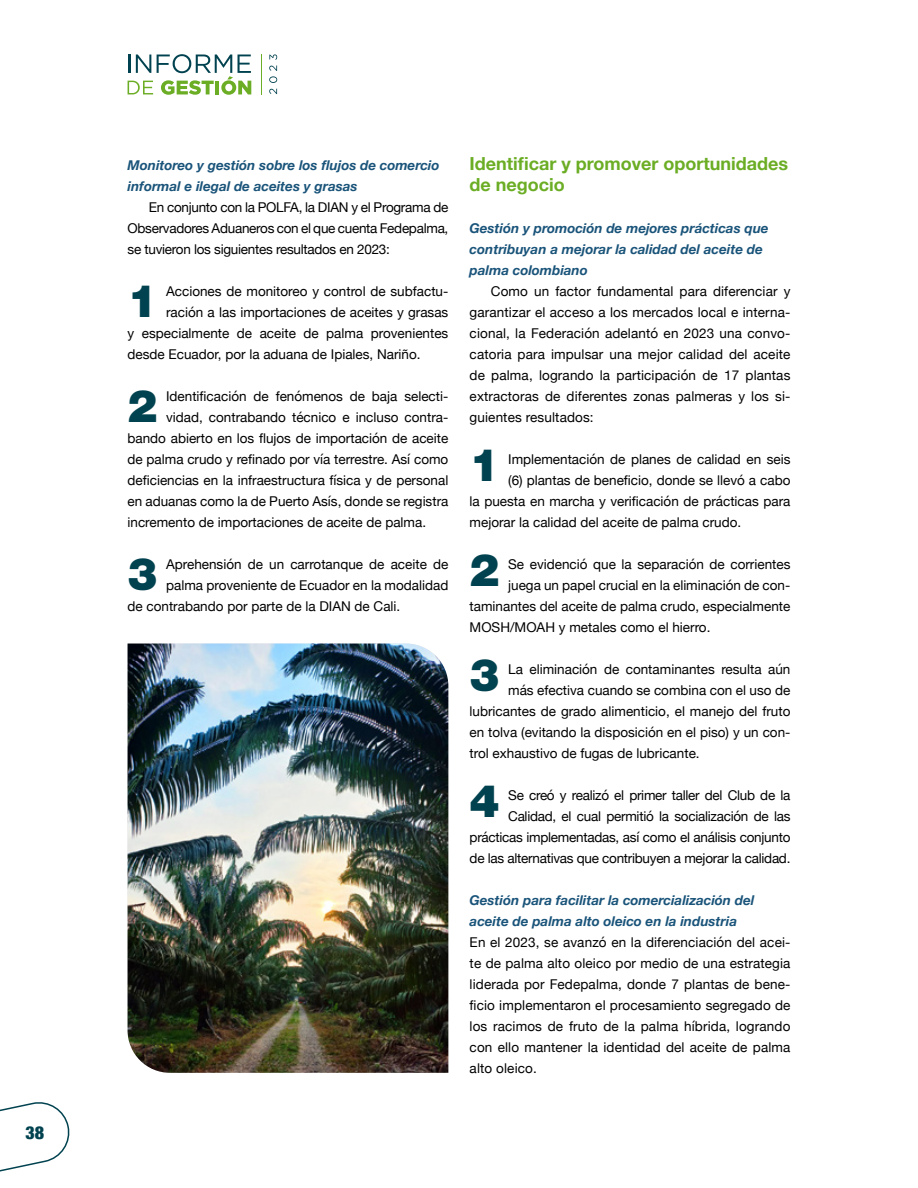
<style>
.page{position:relative;width:918px;height:1188px;background:#fff}
.page>*{position:absolute;margin:0;border:0;box-sizing:border-box;transform-origin:0 0}
.t1{font:900 45px "Helvetica Neue";color:#00424f}
.t2{font:700 18px/21px "Helvetica Neue";color:#6bad24}
.t3{font:900 condensed 18px "Helvetica Neue";color:#00424f}
.t4{font:13.5px/21px "Helvetica Neue";color:#000;text-align:justify}
.t5{font:italic 700 13.5px/21px "Helvetica Neue";color:#1a547a}
.t6{font:13.5px/21px "Helvetica Neue";letter-spacing:-.02em;color:#000;text-align:right}
</style>
<div class="page">
<img style="left:128px;top:644px;width:320px;height:429px">
<svg style="left:0;top:1102px;width:70px;height:70px"></svg>
<svg style="left:128px;top:54px;width:123px;height:41px"></svg>
<svg style="left:269px;top:89px;width:8px;height:5px"></svg>
<svg style="left:269px;top:66px;width:8px;height:17px"></svg>
<svg style="left:269px;top:54px;width:8px;height:6px"></svg>
<hr style="left:261px;top:54px;width:1px;height:41px;background:#6bad24">
<h2 class="t3" style="left:25px;top:1118px;width:20px">38</h2>
<p class="t5" style="left:128px;top:155px;width:313px">Monitoreo y gestión sobre los flujos de comercio informal e ilegal de aceites y grasas</p>
<p class="t4" style="left:128px;top:197px;width:322px;text-indent:21px">En conjunto con la POLFA, la DIAN y el Programa de Observadores Aduaneros con el que cuenta Fedepalma, se tuvieron los siguientes resultados en 2023:</p>
<p class="t4" style="left:166px;top:281px;width:284px">Acciones de monitoreo y control de subfactu-</p>
<p class="t4" style="left:166px;top:302px;width:284px">ración a las importaciones de aceites y grasas</p>
<p class="t4" style="left:128px;top:323px;width:322px">y especialmente de aceite de palma provenientes</p>
<p class="t4" style="left:128px;top:344px;width:295px">desde Ecuador, por la aduana de Ipiales, Nariño.</p>
<p class="t4" style="left:166px;top:386px;width:284px">Identificación de fenómenos de baja selecti-</p>
<p class="t4" style="left:166px;top:407px;width:284px">vidad, contrabando técnico e incluso contra-</p>
<p class="t4" style="left:128px;top:428px;width:322px">bando abierto en los flujos de importación de aceite</p>
<p class="t4" style="left:128px;top:449px;width:322px">de palma crudo y refinado por vía terrestre. Así como</p>
<p class="t4" style="left:128px;top:470px;width:322px">deficiencias en la infraestructura física y de personal</p>
<p class="t4" style="left:128px;top:491px;width:322px">en aduanas como la de Puerto Asís, donde se registra</p>
<p class="t4" style="left:128px;top:512px;width:300px">incremento de importaciones de aceite de palma.</p>
<p class="t4" style="left:166px;top:554px;width:284px">Aprehensión de un carrotanque de aceite de</p>
<p class="t4" style="left:166px;top:575px;width:284px">palma proveniente de Ecuador en la modalidad</p>
<p class="t4" style="left:128px;top:596px;width:274px">de contrabando por parte de la DIAN de Cali.</p>
<h1 class="t1" style="left:128px;top:275px;width:32px">1</h1>
<h1 class="t1" style="left:128px;top:380px;width:32px">2</h1>
<h1 class="t1" style="left:128px;top:548px;width:32px">3</h1>
<h2 class="t2" style="left:470px;top:153px;width:320px">Identificar y promover oportunidades de negocio</h2>
<p class="t5" style="left:470px;top:218px;width:301px">Gestión y promoción de mejores prácticas que contribuyan a mejorar la calidad del aceite de palma colombiano</p>
<p class="t4" style="left:470px;top:281px;width:322px;text-indent:21px">Como un factor fundamental para diferenciar y garantizar el acceso a los mercados local e interna&shy;cional, la Federación adelantó en 2023 una convo&shy;catoria para impulsar una mejor calidad del aceite de palma, logrando la participación de 17 plantas extractoras de diferentes zonas palmeras y los si&shy;guientes resultados:</p>
<p class="t4" style="left:508px;top:449px;width:284px">Implementación de planes de calidad en seis</p>
<p class="t4" style="left:508px;top:470px;width:284px">(6) plantas de beneficio, donde se llevó a cabo</p>
<p class="t4" style="left:470px;top:491px;width:322px">la puesta en marcha y verificación de prácticas para</p>
<p class="t4" style="left:470px;top:512px;width:273px">mejorar la calidad del aceite de palma crudo.</p>
<p class="t4" style="left:508px;top:554px;width:284px">Se evidenció que la separación de corrientes</p>
<p class="t4" style="left:508px;top:575px;width:284px">juega un papel crucial en la eliminación de con-</p>
<p class="t4" style="left:470px;top:596px;width:322px">taminantes del aceite de palma crudo, especialmente</p>
<p class="t4" style="left:470px;top:617px;width:242px">MOSH/MOAH y metales como el hierro.</p>
<p class="t4" style="left:508px;top:659px;width:284px">La eliminación de contaminantes resulta aún</p>
<p class="t4" style="left:508px;top:680px;width:284px">más efectiva cuando se combina con el uso de</p>
<p class="t4" style="left:470px;top:701px;width:322px">lubricantes de grado alimenticio, el manejo del fruto</p>
<p class="t4" style="left:470px;top:722px;width:322px">en tolva (evitando la disposición en el piso) y un con-</p>
<p class="t4" style="left:470px;top:743px;width:232px">trol exhaustivo de fugas de lubricante.</p>
<p class="t6" style="left:470px;top:785px;width:322px">Se creó y realizó el primer taller del Club de la Calidad, el cual permitió la socialización de las prácticas implementadas, así como el análisis conjunto de las alternativas que contribuyen a mejorar la calidad.</p>
<p class="t5" style="left:470px;top:890px;width:286px">Gestión para facilitar la comercialización del aceite de palma alto oleico en la industria</p>
<p class="t4" style="left:470px;top:932px;width:322px">En el 2023, se avanzó en la diferenciación del acei&shy;te de palma alto oleico por medio de una estrategia liderada por Fedepalma, donde 7 plantas de bene&shy;ficio implementaron el procesamiento segregado de los racimos de fruto de la palma híbrida, logrando con ello mantener la identidad del aceite de palma alto oleico.</p>
<h1 class="t1" style="left:470px;top:438px;width:32px">1</h1>
<h1 class="t1" style="left:470px;top:543px;width:32px">2</h1>
<h1 class="t1" style="left:470px;top:648px;width:32px">3</h1>
<h1 class="t1" style="left:470px;top:774px;width:32px">4</h1>
</div>
